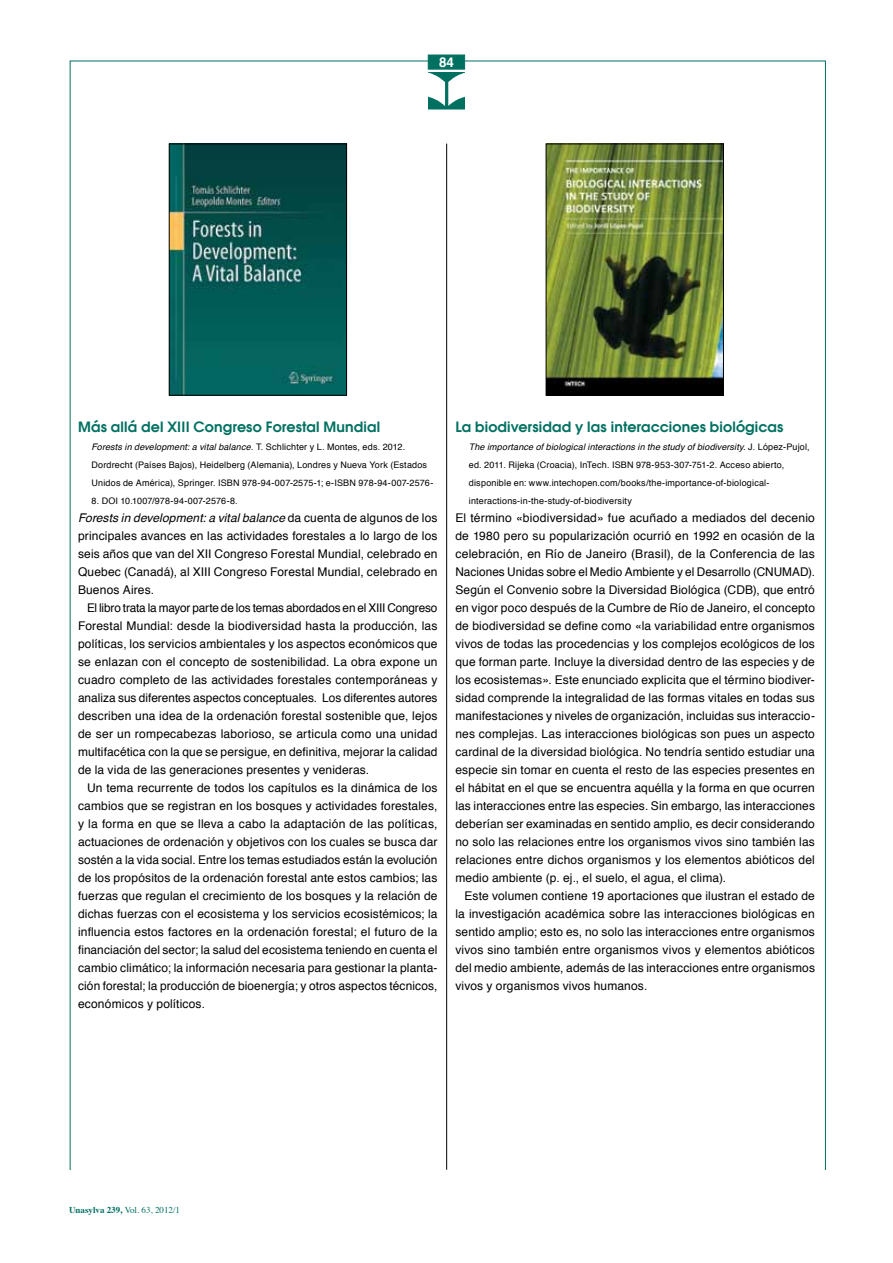
<style>
.page{position:relative;width:893px;height:1263px;background:#fff}
.page>*{position:absolute;margin:0;border:0;box-sizing:border-box;transform-origin:0 0}
.t1{font:600 14.25px "Avant Garde";letter-spacing:.01em;color:#007161}
.t2{font:700 13.5px "Helvetica";color:#fff}
.t3{font:12px/18px "Helvetica";letter-spacing:.01em;color:#000;text-align:justify}
.t4{font:9px/18px "Helvetica";letter-spacing:.02em;color:#000}
.t5{font:9px "Times";color:#007161}
.s1{font-style:italic}
.s2{font-weight:700}
</style>
<div class="page">
<div style="left:428px;top:55px;width:37px;height:14px;background:#007161;border:1px solid #007161"></div>
<img style="left:428px;top:72px;width:37px;height:37px">
<hr style="left:446px;top:144px;width:1px;height:1026px;background:#000">
<img style="left:171px;top:146px;width:174px;height:248px">
<div style="left:169px;top:144px;width:178px;height:252px;border:1px solid #000"></div>
<img style="left:548px;top:146px;width:174px;height:248px">
<div style="left:546px;top:144px;width:178px;height:252px;border:1px solid #000"></div>
<p class="t2" style="left:439px;top:51px;width:17px">84</p>
<p class="t1" style="left:78px;top:417px;width:304px">Más allá del XIII Congreso Forestal Mundial</p>
<p class="t4" style="left:92px;top:438px;width:343px"><span class="s1">Forests in development: a vital balance</span>. T. Schlichter y L. Montes, eds. 2012.<br>Dordrecht (Países Bajos), Heidelberg (Alemania), Londres y Nueva York (Estados<br>Unidos de América), Springer. ISBN 978-94-007-2575-1; e-ISBN 978-94-007-2576-</p>
<p class="t4" style="left:92px;top:492px;width:148px">8. DOI 10.1007/978-94-007-2576-8.</p>
<p class="t3" style="left:78px;top:509px;width:361px"><span class="s1">Forests in development: a vital balance</span> da cuenta de algunos de los principales avances en las actividades forestales a lo largo de los seis años que van del XII Congreso Forestal Mundial, celebrado en Quebec (Canadá), al XIII Congreso Forestal Mundial, celebrado en Buenos Aires.</p>
<p class="t3" style="left:78px;top:599px;width:361px;text-indent:9px">El libro trata la mayor parte de los temas abordados en el XIII Congreso Forestal Mundial: desde la biodiversidad hasta la producción, las políticas, los servicios ambientales y los aspectos económicos que se enlazan con el concepto de sostenibilidad. La obra expone un cuadro completo de las actividades forestales contemporáneas y analiza sus diferentes aspectos conceptuales. Los diferentes autores describen una idea de la ordenación forestal sostenible que, lejos de ser un rompecabezas laborioso, se articula como una unidad multifacética con la que se persigue, en definitiva, mejorar la calidad de la vida de las generaciones presentes y venideras.</p>
<p class="t3" style="left:78px;top:779px;width:361px;text-indent:9px">Un tema recurrente de todos los capítulos es la dinámica de los cambios que se registran en los bosques y actividades forestales, y la forma en que se lleva a cabo la adaptación de las políticas, actuaciones de ordenación y objetivos con los cuales se busca dar sostén a la vida social. Entre los temas estudiados están la evolución de los propósitos de la ordenación forestal ante estos cambios; las fuerzas que regulan el crecimiento de los bosques y la relación de dichas fuerzas con el ecosistema y los servicios ecosistémicos; la influencia estos factores en la ordenación forestal; el futuro de la financiación del sector; la salud del ecosistema teniendo en cuenta el cambio climático; la información necesaria para gestionar la planta&shy;ción forestal; la producción de bioenergía; y otros aspectos técnicos, económicos y políticos.</p>
<p class="t1" style="left:455px;top:417px;width:330px">La biodiversidad y las interacciones biológicas</p>
<p class="t4" style="left:469px;top:438px;width:342px"><span class="s1">The importance of biological interactions in the study of biodiversity.</span> J. López-Pujol, ed. 2011. Rijeka (Croacia), InTech. ISBN 978-953-307-751-2. Acceso abierto, disponible en: www.intechopen.com/books/the-importance-of-biological&shy;interactions-in-the-study-of-biodiversity</p>
<p class="t3" style="left:455px;top:509px;width:361px">El término «biodiversidad» fue acuñado a mediados del decenio de 1980 pero su popularización ocurrió en 1992 en ocasión de la celebración, en Río de Janeiro (Brasil), de la Conferencia de las Naciones Unidas sobre el Medio Ambiente y el Desarrollo (CNUMAD).<br>Según el Convenio sobre la Diversidad Biológica (CDB), que entró en vigor poco después de la Cumbre de Río de Janeiro, el concepto de biodiversidad se define como «la variabilidad entre organismos vivos de todas las procedencias y los complejos ecológicos de los que forman parte. Incluye la diversidad dentro de las especies y de los ecosistemas». Este enunciado explicita que el término biodiver&shy;sidad comprende la integralidad de las formas vitales en todas sus manifestaciones y niveles de organización, incluidas sus interaccio&shy;nes complejas. Las interacciones biológicas son pues un aspecto cardinal de la diversidad biológica. No tendría sentido estudiar una especie sin tomar en cuenta el resto de las especies presentes en el hábitat en el que se encuentra aquélla y la forma en que ocurren las interacciones entre las especies. Sin embargo, las interacciones deberían ser examinadas en sentido amplio, es decir considerando no solo las relaciones entre los organismos vivos sino también las relaciones entre dichos organismos y los elementos abióticos del medio ambiente (p. ej., el suelo, el agua, el clima).</p>
<p class="t3" style="left:455px;top:887px;width:361px;text-indent:9px">Este volumen contiene 19 aportaciones que ilustran el estado de la investigación académica sobre las interacciones biológicas en sentido amplio; esto es, no solo las interacciones entre organismos vivos sino también entre organismos vivos y elementos abióticos del medio ambiente, además de las interacciones entre organismos vivos y organismos vivos humanos.</p>
<p class="t5" style="left:69px;top:1201px;width:113px"><span class="s2">Unasylva 239,</span> Vol. 63, 2012/1</p>
</div>
